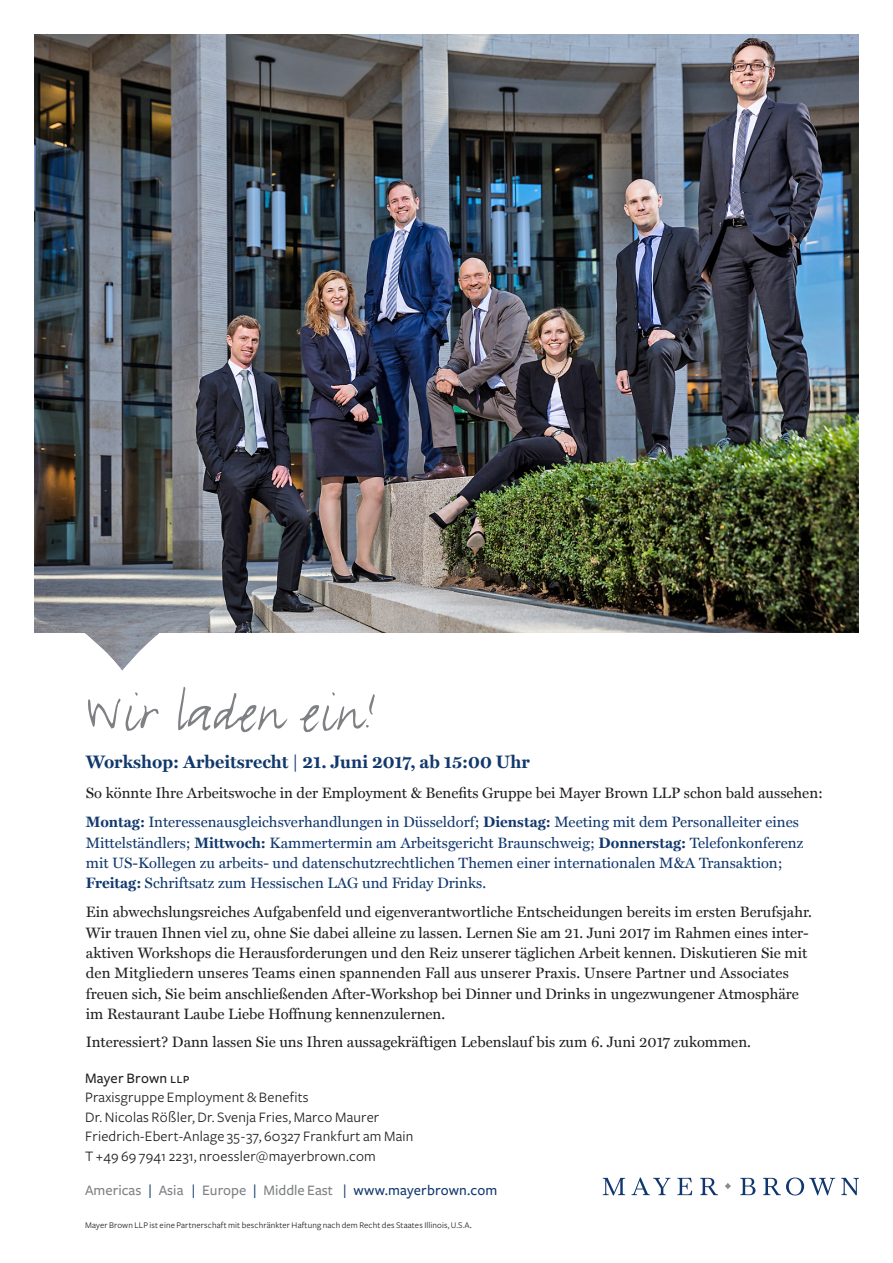
<style>
.page{position:relative;width:893px;height:1263px;background:#fff}
.page>*{position:absolute;margin:0;border:0;box-sizing:border-box;transform-origin:0 0}
.t1{font:61.5px "FF Justlefthand";letter-spacing:.01em;color:#7e8083}
.t2{font:700 18px "Miller Text";color:#11386d}
.t3{font:15px/20.2px "Miller Text";color:#231f20}
.t4{font:15px/20.2px "Miller Text";color:#11386d}
.t5{font:15px/19.5px "Freight Sans";letter-spacing:.015em;color:#231f20}
.t6{font:500 15px "Freight Sans";color:#7e8083}
.t7{font:9px "Freight Sans";letter-spacing:.015em;color:#231f20}
.s1{font-weight:700;color:#11386d}
.s2{color:#11386d}
.s3{font-weight:700}
.s4{font-weight:500}
.s5{font-family:"Freight Sans Medium SC"}
.s6{font-family:"The Sans";font-weight:300}
</style>
<div class="page">
<svg style="left:603px;top:1177px;width:256px;height:18px"></svg>
<img style="left:34px;top:34px;width:825px;height:636px">
<h1 class="t1" style="left:86px;top:674px;width:294px">Wir laden ein!</h1>
<p class="t2" style="left:86px;top:751px;width:445px">Workshop: Arbeitsrecht | 21. Juni 2017, ab 15:00 Uhr</p>
<p class="t3" style="left:86px;top:778px;width:739px;line-height:29.2px">So könnte Ihre Arbeitswoche in der Employment &amp; Benefits Gruppe bei Mayer Brown LLP schon bald aussehen:<br><span class="s1">Montag:</span> <span class="s2">Interessenausgleichsverhandlungen in Düsseldorf;</span> <span class="s1">Dienstag:</span> <span class="s2">Meeting mit dem Personalleiter eines</span></p>
<p class="t4" style="left:86px;top:832px;width:719px">Mittelständlers; <span class="s3">Mittwoch:</span> Kammertermin am Arbeitsgericht Braunschweig; <span class="s3">Donnerstag:</span> Telefonkonferenz mit US-Kollegen zu arbeits- und datenschutzrechtlichen Themen einer internationalen M&amp;A Transaktion;<br><span class="s3">Freitag:</span> Schriftsatz zum Hessischen LAG und Friday Drinks.</p>
<p class="t3" style="left:86px;top:902px;width:728px">Ein abwechslungsreiches Aufgabenfeld und eigenverantwortliche Entscheidungen bereits im ersten Berufsjahr.<br>Wir trauen Ihnen viel zu, ohne Sie dabei alleine zu lassen. Lernen Sie am 21. Juni 2017 im Rahmen eines inter&shy;aktiven Workshops die Herausforderungen und den Reiz unserer täglichen Arbeit kennen. Diskutieren Sie mit den Mitgliedern unseres Teams einen spannenden Fall aus unserer Praxis. Unsere Partner und Associates freuen sich, Sie beim anschließenden After-Workshop bei Dinner und Drinks in ungezwungener Atmosphäre im Restaurant Laube Liebe Hoffnung kennenzulernen.</p>
<p class="t3" style="left:86px;top:1032px;width:667px">Interessiert? Dann lassen Sie uns Ihren aussagekräftigen Lebenslauf bis zum 6. Juni 2017 zukommen.</p>
<p class="t5" style="left:85px;top:1068px;width:330px"><span class="s4">Mayer Brown</span> <span class="s5">llp<br></span>Praxisgruppe Employment &amp; Benefits<br>Dr. Nicolas Rö<span class="s6">ß</span>ler, Dr. Svenja Fries, Marco Maurer Friedrich-Ebert-Anlage 35-37, 60327 Frankfurt am Main T +49 69 7941 2231, nroessler@mayerbrown.com</p>
<p class="t6" style="left:85px;top:1182px;width:414px">Americas <span class="s2">|</span> Asia <span class="s2">|</span> Europe <span class="s2">|</span> Middle East <span class="s2">| www.mayerbrown.com</span></p>
<p class="t7" style="left:85px;top:1220px;width:388px">Mayer Brown LLP ist eine Partnerschaft mit beschränkter Haftung nach dem Recht des Staates Illinois, U.S.A<span class="s5">.</span></p>
</div>
